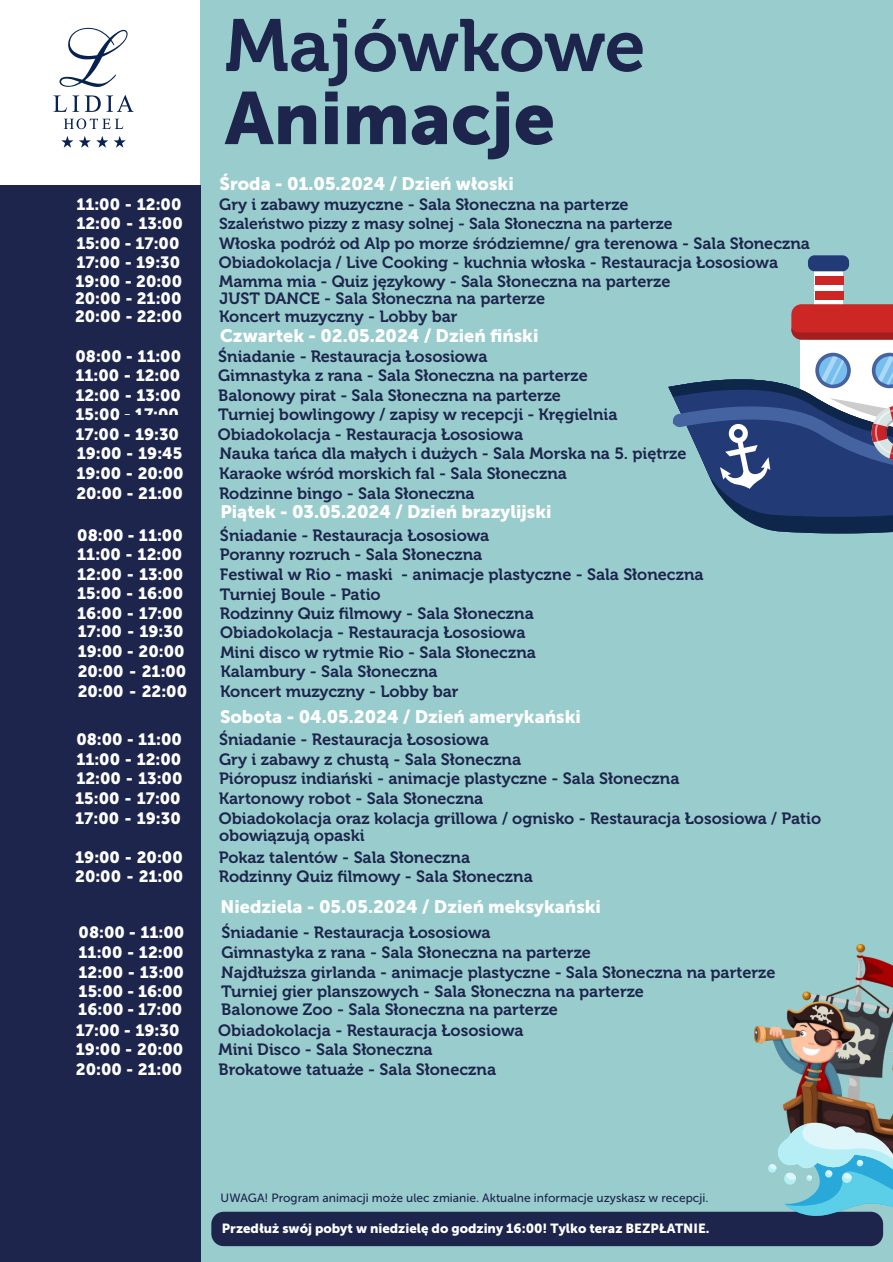
<style>
.page{position:relative;width:893px;height:1262px;background:#fff}
.page>*{position:absolute;margin:0;border:0;box-sizing:border-box;transform-origin:0 0}
.t1{font:73.5px "Museo 700";letter-spacing:-.005em;color:#1d254d}
.t2{font:73.5px "Museo Sans 900";color:#1d254d}
.t3{font:18px "Museo Sans 900";color:#fff}
.t4{font:16.35px/19.5px "Museo 700";color:#1d254d}
.t5{font:16.35px/19.5px "Museo Sans 900";color:#fff}
.t6{font:15.75px "Museo 700";color:#1d254d}
.t7{font:13.2px "Museo Sans 900";color:#fff}
.t8{font:12px "Museo Sans 500";color:#1d254d}
</style>
<div class="page">
<div style="left:200px;top:0;width:693px;height:1262px;background:#9cc"></div>
<div style="left:0;top:185px;width:200px;height:1077px;background:#1d254d"></div>
<div style="left:211px;top:1211px;width:672px;height:35px;background:#1d254d;border:3px solid #1d254d;border-radius:11px"></div>
<svg style="left:59px;top:28px;width:69px;height:59px"></svg>
<svg style="left:79px;top:136px;width:29px;height:12px"></svg>
<svg style="left:61px;top:136px;width:12px;height:12px"></svg>
<svg style="left:114px;top:136px;width:12px;height:12px"></svg>
<svg style="left:53px;top:95px;width:26px;height:17px"></svg>
<svg style="left:85px;top:95px;width:49px;height:17px"></svg>
<svg style="left:64px;top:118px;width:59px;height:12px"></svg>
<img style="left:754px;top:944px;width:139px;height:176px">
<svg style="left:768px;top:1120px;width:125px;height:101px"></svg>
<div style="left:800px;top:320px;width:93px;height:136px;background:#fff"></div>
<svg style="left:814px;top:271px;width:28px;height:33px"></svg>
<div style="left:807px;top:255px;width:42px;height:16px;background:#223a76;border-radius:7px"></div>
<div style="left:814px;top:277px;width:29px;height:8px;background:#cc2625"></div>
<div style="left:814px;top:291px;width:29px;height:8px;background:#cc2625"></div>
<svg style="left:668px;top:353px;width:225px;height:180px"></svg>
<svg style="left:791px;top:304px;width:102px;height:35px;background:#c32827"></svg>
<h1 class="t1" style="left:225px;top:16px;width:422px">Majówkowe</h1>
<h1 class="t2" style="left:225px;top:89px;width:332px">Animacje</h1>
<p class="t3" style="left:219px;top:177px;width:296px">Środa - 01.05.2024 / Dzień włoski</p>
<p class="t5" style="left:76px;top:196px;width:108px">11:00 - 12:00<br>12:00 - 13:00<br>15:00 - 17:00<br>17:00 - 19:30</p>
<p class="t4" style="left:219px;top:196px;width:411px">Gry i zabawy muzyczne - Sala Słoneczna na parterze</p>
<p class="t6" style="left:219px;top:217px;width:455px">Szaleństwo pizzy z masy solnej - Sala Słoneczna na parterze</p>
<p class="t4" style="left:219px;top:235px;width:592px">Włoska podróż od Alp po morze śródziemne/ gra terenowa - Sala Słoneczna<br>Obiadokolacja / Live Cooking - kuchnia włoska - Restauracja Łososiowa</p>
<p class="t5" style="left:75px;top:273px;width:108px">19:00 - 20:00</p>
<p class="t4" style="left:219px;top:273px;width:452px">Mamma mia - Quiz językowy - Sala Słoneczna na parterze</p>
<p class="t5" style="left:75px;top:290px;width:108px">20:00 - 21:00</p>
<p class="t4" style="left:220px;top:290px;width:327px">JUST DANCE - Sala Słoneczna na parterze</p>
<p class="t5" style="left:75px;top:308px;width:109px">20:00 - 22:00</p>
<p class="t4" style="left:219px;top:308px;width:240px">Koncert muzyczny - Lobby bar</p>
<p class="t3" style="left:220px;top:329px;width:320px">Czwartek - 02.05.2024 / Dzień fiński</p>
<p class="t4" style="left:218px;top:348px;width:401px">Śniadanie - Restauracja Łososiowa<br>Gimnastyka z rana - Sala Słoneczna na parterze Balonowy pirat - Sala Słoneczna na parterze Turniej bowlingowy / zapisy w recepcji - Kręgielnia Obiadokolacja - Restauracja Łososiowa</p>
<p class="t4" style="left:219px;top:465px;width:349px">Karaoke wśród morskich fal - Sala Słoneczna<br>Rodzinne bingo - Sala Słoneczna</p>
<p class="t3" style="left:220px;top:505px;width:333px">Piątek - 03.05.2024 / Dzień brazylijski</p>
<p class="t5" style="left:75px;top:348px;width:107px">08:00 - 11:00<br>11:00 - 12:00<br>12:00 - 13:00<br>15:00 - 17:00<br>17:00 - 19:30</p>
<p class="t5" style="left:76px;top:465px;width:109px">19:00 - 20:00<br>20:00 - 21:00</p>
<p class="t5" style="left:77px;top:445px;width:107px">19:00 - 19:45</p>
<p class="t4" style="left:219px;top:445px;width:468px">Nauka tańca dla małych i dużych - Sala Morska na 5. piętrze</p>
<p class="t5" style="left:77px;top:527px;width:108px;text-align:justify">08:00 - 11:00<br>11:00 - 12:00<br>12:00 - 13:00<br>15:00 - 16:00<br>16:00 - 17:00</p>
<p class="t5" style="left:78px;top:643px;width:111px">19:00 - 20:00<br>20:00 - 21:00<br>20:00 - 22:00</p>
<p class="t5" style="left:78px;top:623px;width:107px">17:00 - 19:30</p>
<p class="t5" style="left:75px;top:731px;width:109px;text-align:justify">08:00 - 11:00<br>11:00 - 12:00<br>12:00 - 13:00<br>15:00 - 17:00<br>17:00 - 19:30</p>
<p class="t5" style="left:75px;top:849px;width:110px">19:00 - 20:00<br>20:00 - 21:00</p>
<p class="t4" style="left:220px;top:527px;width:485px">Śniadanie - Restauracja Łososiowa<br>Poranny rozruch - Sala Słoneczna<br>Festiwal w Rio - maski - animacje plastyczne - Sala Słoneczna Turniej Boule - Patio<br>Rodzinny Quiz filmowy - Sala Słoneczna</p>
<p class="t4" style="left:220px;top:644px;width:317px">Mini disco w rytmie Rio - Sala Słoneczna<br>Kalambury - Sala Słoneczna<br>Koncert muzyczny - Lobby bar</p>
<p class="t4" style="left:220px;top:624px;width:307px">Obiadokolacja - Restauracja Łososiowa</p>
<p class="t3" style="left:220px;top:709px;width:362px">Sobota - 04.05.2024 / Dzień amerykański</p>
<p class="t4" style="left:219px;top:731px;width:604px">Śniadanie - Restauracja Łososiowa<br>Gry i zabawy z chustą - Sala Słoneczna<br>Pióropusz indiański - animacje plastyczne - Sala Słoneczna<br>Kartonowy robot - Sala Słoneczna<br>Obiadokolacja oraz kolacja grillowa / ognisko - Restauracja Łososiowa / Patio</p>
<p class="t4" style="left:219px;top:849px;width:315px">Pokaz talentów - Sala Słoneczna<br>Rodzinny Quiz filmowy - Sala Słoneczna</p>
<p class="t4" style="left:219px;top:827px;width:147px">obowiązują opaski</p>
<p class="t3" style="left:220px;top:899px;width:382px">Niedziela - 05.05.2024 / Dzień meksykański</p>
<p class="t4" style="left:221px;top:924px;width:555px">Śniadanie - Restauracja Łososiowa<br>Gimnastyka z rana - Sala Słoneczna na parterze<br>Najdłuższa girlanda - animacje plastyczne - Sala Słoneczna na parterze Turniej gier planszowych - Sala Słoneczna na parterze</p>
<p class="t4" style="left:218px;top:1021px;width:307px">Obiadokolacja - Restauracja Łososiowa<br>Mini Disco - Sala Słoneczna<br>Brokatowe tatuaże - Sala Słoneczna</p>
<p class="t5" style="left:79px;top:924px;width:107px;text-align:justify">08:00 - 11:00<br>11:00 - 12:00<br>12:00 - 13:00<br>15:00 - 16:00</p>
<p class="t5" style="left:76px;top:1021px;width:109px">17:00 - 19:30<br>19:00 - 20:00<br>20:00 - 21:00</p>
<p class="t5" style="left:78px;top:1001px;width:106px">16:00 - 17:00</p>
<p class="t4" style="left:221px;top:1001px;width:338px">Balonowe Zoo - Sala Słoneczna na parterze</p>
<p class="t8" style="left:221px;top:1192px;width:489px">UWAGA! Program animacji może ulec zmianie. Aktualne informacje uzyskasz w recepcji.</p>
<p class="t7" style="left:222px;top:1222px;width:489px">Przedłuż swój pobyt w niedzielę do godziny 16:00! Tylko teraz BEZPŁATNIE.</p>
</div>
